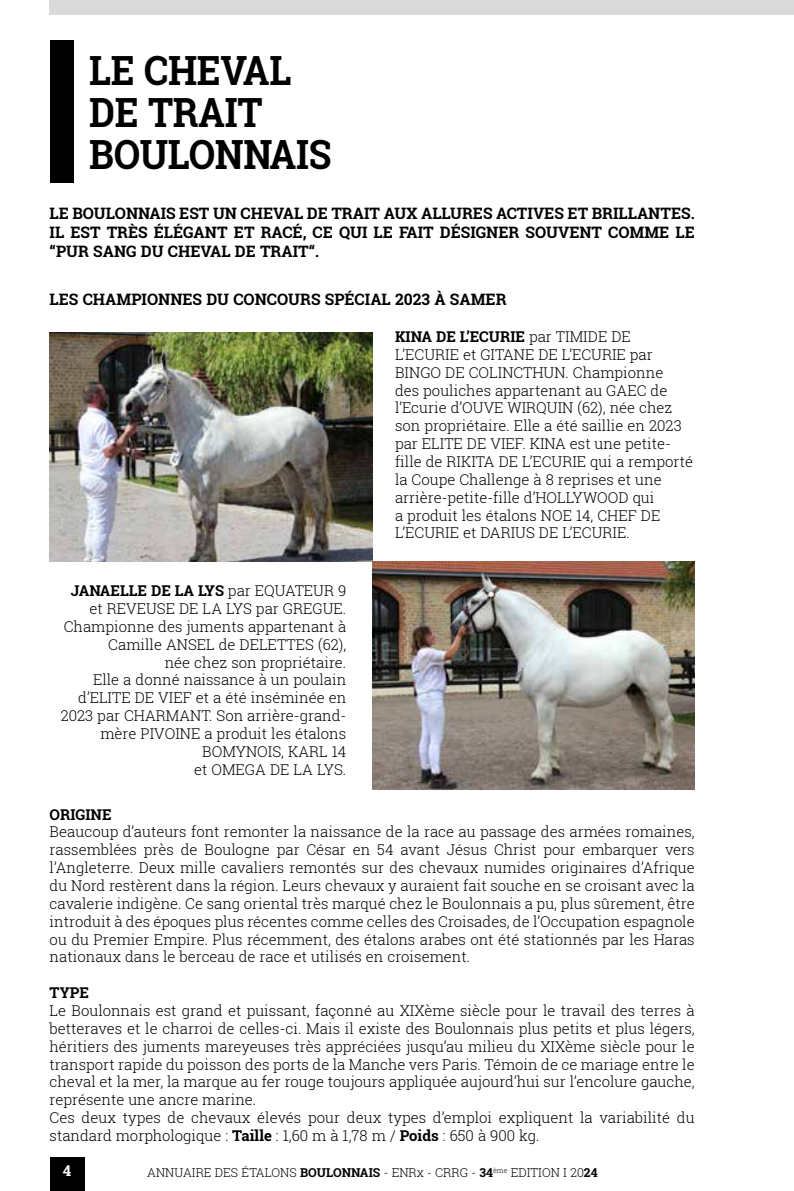
<style>
.page{position:relative;width:794px;height:1191px;background:#fff}
.page>*{position:absolute;margin:0;border:0;box-sizing:border-box;transform-origin:0 0}
.t1{font:700 40.25px/42px "Roboto Slab";letter-spacing:-.01em;color:#000;scale:.93 1}
.t2{font:700 15.75px/18.9px "Roboto Slab";color:#000;text-align:justify}
.t3{font:300 14.88px/17.8px "Roboto Slab";color:#000}
.t4{font:700 14.88px "Roboto Slab";color:#000}
.t5{font:700 14.88px "Roboto Slab";color:#fff}
.t6{font:300 12.25px "Roboto Slab";color:#000}
.s1{font-weight:700}
</style>
<div class="page">
<div style="left:50px;top:0;width:744px;height:15px;background:#dadada"></div>
<div style="left:50px;top:1157px;width:34px;height:34px;background:#000"></div>
<div style="left:50px;top:40px;width:23px;height:143px;background:#000"></div>
<img style="left:50px;top:333px;width:322px;height:228px">
<img style="left:372px;top:561px;width:322px;height:229px">
<h1 class="t1" style="left:89px;top:49px;width:262px">LE CHEVAL<br>DE TRAIT<br>BOULONNAIS</h1>
<p class="t2" style="left:50px;top:203px;width:646px">LE BOULONNAIS EST UN CHEVAL DE TRAIT AUX ALLURES ACTIVES ET BRILLANTES.<br>IL EST TRÈS ÉLÉGANT ET RACÉ, CE QUI LE FAIT DÉSIGNER SOUVENT COMME LE “PUR SANG DU CHEVAL DE TRAIT“.</p>
<p class="t2" style="left:50px;top:289px;width:458px">LES CHAMPIONNES DU CONCOURS SPÉCIAL 2023 À SAMER</p>
<p class="t3" style="left:61px;top:581px;width:287px;text-align:right"><span class="s1">JANAELLE DE LA LYS</span> par EQUATEUR 9 et REVEUSE DE LA LYS par GREGUE.<br>Championne des juments appartenant à<br>Camille ANSEL de DELETTES (62),<br>née chez son propriétaire.<br>Elle a donné naissance à un poulain d’ELITE DE VIEF et a été inséminée en<br>2023 par CHARMANT. Son arrière-grand&shy;mère PIVOINE a produit les étalons<br>BOMYNOIS, KARL 14<br>et OMEGA DE LA LYS.</p>
<p class="t3" style="left:395px;top:327px;width:299px"><span class="s1">KINA DE L’ECURIE</span> par TIMIDE DE L’ECURIE et GITANE DE L’ECURIE par BINGO DE COLINCTHUN. Championne<br>des pouliches appartenant au GAEC de l’Ecurie d’OUVE WIRQUIN (62), née chez son propriétaire. Elle a été saillie en 2023 par ELITE DE VIEF. KINA est une petite&shy;fille de RIKITA DE L’ECURIE qui a remporté la Coupe Challenge à 8 reprises et une arrière-petite-fille d’HOLLYWOOD qui<br>a produit les étalons NOE 14, CHEF DE L’ECURIE et DARIUS DE L’ECURIE.</p>
<p class="t4" style="left:50px;top:804px;width:63px">ORIGINE</p>
<p class="t3" style="left:50px;top:822px;width:646px;text-align:justify">Beaucoup d’auteurs font remonter la naissance de la race au passage des armées romaines, rassemblées près de Boulogne par César en 54 avant Jésus Christ pour embarquer vers l’Angleterre. Deux mille cavaliers remontés sur des chevaux numides originaires d’Afrique du Nord restèrent dans la région. Leurs chevaux y auraient fait souche en se croisant avec la cavalerie indigène. Ce sang oriental très marqué chez le Boulonnais a pu, plus sûrement, être introduit à des époques plus récentes comme celles des Croisades, de l’Occupation espagnole ou du Premier Empire. Plus récemment, des étalons arabes ont été stationnés par les Haras nationaux dans le berceau de race et utilisés en croisement.</p>
<p class="t4" style="left:50px;top:982px;width:41px">TYPE</p>
<p class="t3" style="left:50px;top:1001px;width:646px">Le Boulonnais est grand et puissant, façonné au XIXème siècle pour le travail des terres à betteraves et le charroi de celles-ci. Mais il existe des Boulonnais plus petits et plus légers, héritiers des juments mareyeuses très appréciées jusqu’au milieu du XIXème siècle pour le transport rapide du poisson des ports de la Manche vers Paris. Témoin de ce mariage entre le cheval et la mer, la marque au fer rouge toujours appliquée aujourd’hui sur l’encolure gauche, représente une ancre marine.<br>Ces deux types de chevaux élevés pour deux types d’emploi expliquent la variabilité du standard morphologique : <span class="s1">Taille</span> : 1,60 m à 1,78 m / <span class="s1">Poids</span> : 650 à 900 kg.</p>
<p class="t5" style="left:63px;top:1160px;width:10px">4</p>
<p class="t6" style="left:147px;top:1163px;width:452px">ANNUAIRE DES ÉTALONS <span class="s1">BOULONNAIS</span> - ENRx - CRRG - <span class="s1">34</span><sup>ème</sup> EDITION I 20<span class="s1">24</span></p>
</div>
